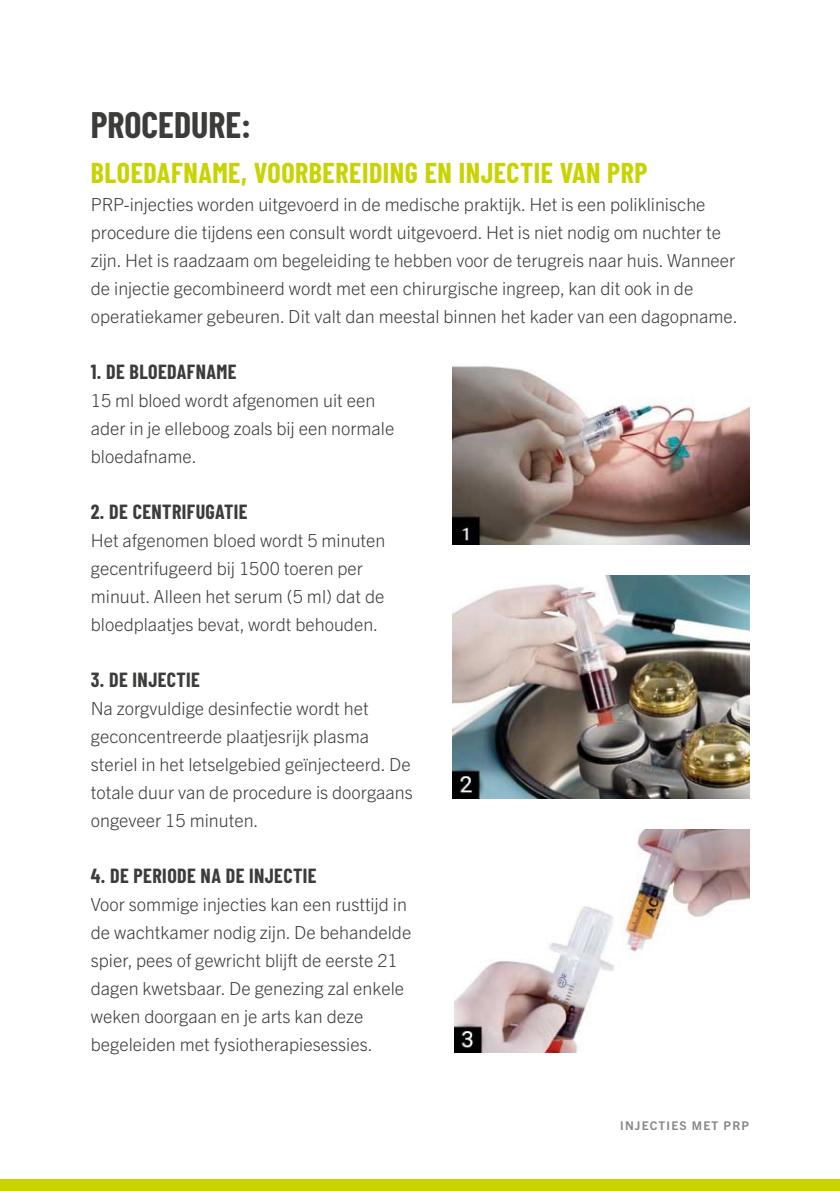
<style>
.page{position:relative;width:840px;height:1191px;background:#fff}
.page>*{position:absolute;margin:0;border:0;box-sizing:border-box;transform-origin:0 0}
.t1{font:700 36px "Barlow Condensed";color:#3c3c3b}
.t2{font:700 28px "Barlow Condensed";letter-spacing:.02em;color:#c8d300}
.t3{font:700 20px "Barlow Condensed";letter-spacing:.02em;color:#3c3c3b}
.t4{font:300 18px/28px "Trade Gothic Next LT Pro";color:#3c3c3b}
.t5{font:700 12px "Trade Gothic Next LT Pro";letter-spacing:.1em;color:#878787}
</style>
<div class="page">
<div style="left:0;top:1179px;width:839px;height:12px;background:#c8d300"></div>
<img style="left:454px;top:829px;width:294px;height:223px">
<img style="left:452px;top:575px;width:296px;height:223px">
<img style="left:452px;top:366px;width:296px;height:178px">
<h1 class="t1" style="left:91px;top:100px;width:162px">PROCEDURE:</h1>
<h2 class="t2" style="left:91px;top:153px;width:558px">BLOEDAFNAME, VOORBEREIDING EN INJECTIE VAN PRP</h2>
<p class="t4" style="left:91px;top:189px;width:648px">PRP-injecties worden uitgevoerd in de medische praktijk. Het is een poliklinische procedure die tijdens een consult wordt uitgevoerd. Het is niet nodig om nuchter te zijn. Het is raadzaam om begeleiding te hebben voor de terugreis naar huis. Wanneer de injectie gecombineerd wordt met een chirurgische ingreep, kan dit ook in de operatiekamer gebeuren. Dit valt dan meestal binnen het kader van een dagopname.</p>
<p class="t3" style="left:91px;top:358px;width:147px">1. DE BLOEDAFNAME</p>
<p class="t4" style="left:91px;top:385px;width:305px">15 ml bloed wordt afgenomen uit een ader in je elleboog zoals bij een normale bloedafname.</p>
<p class="t3" style="left:91px;top:498px;width:158px">2. DE CENTRIFUGATIE</p>
<p class="t4" style="left:91px;top:525px;width:296px">Het afgenomen bloed wordt 5 minuten gecentrifugeerd bij 1500 toeren per minuut. Alleen het serum (5 ml) dat de bloedplaatjes bevat, wordt behouden.</p>
<p class="t3" style="left:91px;top:666px;width:111px">3. DE INJECTIE</p>
<p class="t4" style="left:91px;top:693px;width:323px">Na zorgvuldige desinfectie wordt het geconcentreerde plaatjesrijk plasma steriel in het letselgebied geïnjecteerd. De totale duur van de procedure is doorgaans ongeveer 15 minuten.</p>
<p class="t3" style="left:91px;top:862px;width:227px">4. DE PERIODE NA DE INJECTIE</p>
<p class="t4" style="left:91px;top:889px;width:322px">Voor sommige injecties kan een rusttijd in de wachtkamer nodig zijn. De behandelde spier, pees of gewricht blijft de eerste 21 dagen kwetsbaar. De genezing zal enkele weken doorgaan en je arts kan deze begeleiden met fysiotherapiesessies.</p>
<p class="t5" style="left:620px;top:1117px;width:130px">INJECTIES MET PRP</p>
</div>
